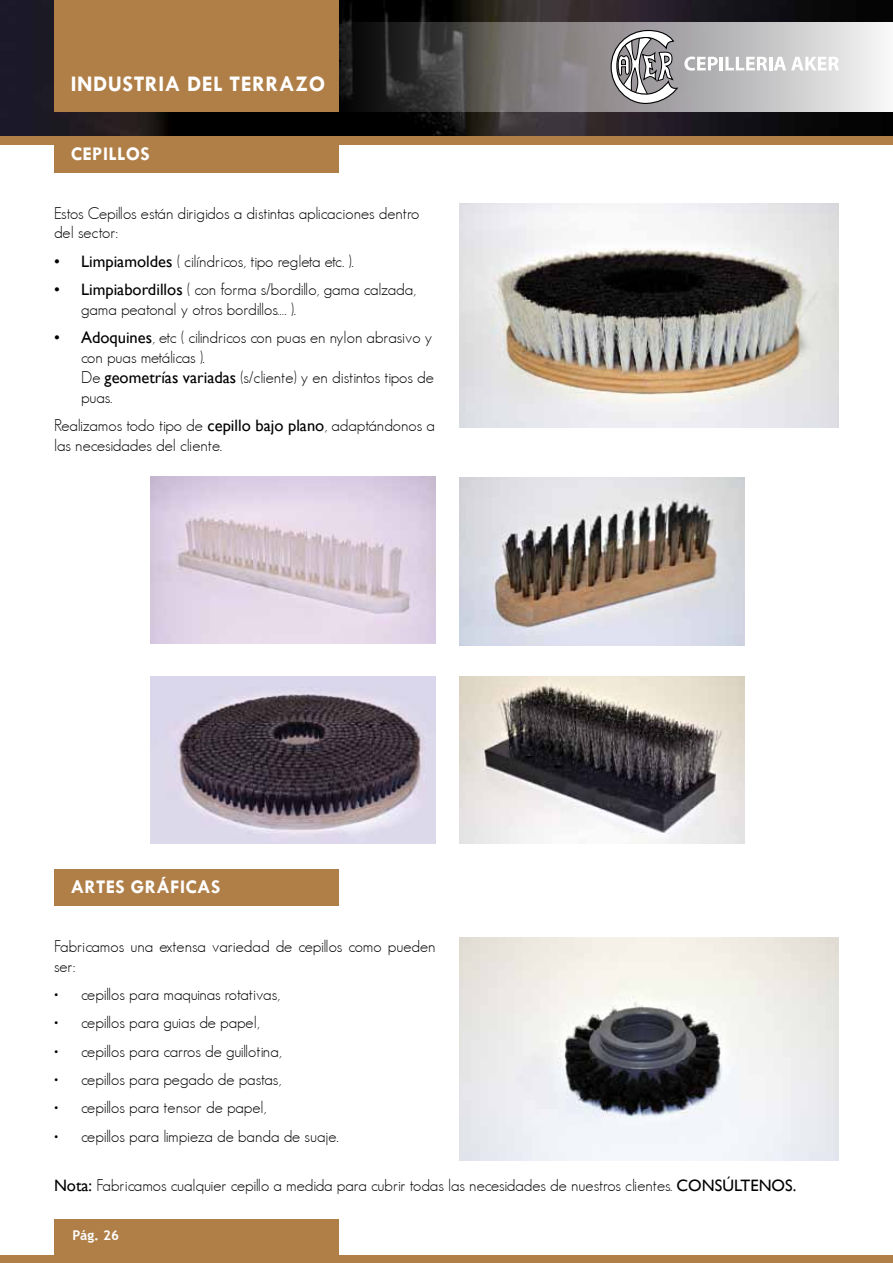
<style>
.page{position:relative;width:893px;height:1263px;background:#fff}
.page>*{position:absolute;margin:0;border:0;box-sizing:border-box;transform-origin:0 0}
.t1{font:700 22.5px "Tw Cen";letter-spacing:.02em;color:#fff}
.t2{font:700 19.5px "Tw Cen";letter-spacing:.02em;color:#fff}
.t3{font:300 16.5px/19.8px "Geosans";color:#000}
.t4{font:700 13.5px "Trebuchet MS";color:#fff}
.s1{font-family:"Gill Sans";font-weight:400}
</style>
<div class="page">
<img style="left:0;top:0;width:893px;height:136px">
<div style="left:0;top:1255px;width:893px;height:8px;background:#b07f48"></div>
<div style="left:54px;top:1219px;width:284px;height:36px;background:#b07f48"></div>
<div style="left:0;top:136px;width:893px;height:8px;background:#b07f48"></div>
<svg style="left:338px;top:22px;width:555px;height:90px;background:#878585"></svg>
<div style="left:54px;top:136px;width:284px;height:36px;background:#b07f48"></div>
<svg style="left:684px;top:57px;width:155px;height:14px"></svg>
<svg style="left:610px;top:29px;width:68px;height:89px"></svg>
<div style="left:54px;top:0;width:284px;height:112px;background:#b07f48"></div>
<div style="left:54px;top:869px;width:284px;height:36px;background:#b07f48"></div>
<img style="left:459px;top:204px;width:380px;height:223px">
<img style="left:459px;top:937px;width:380px;height:224px">
<img style="left:151px;top:476px;width:285px;height:168px">
<img style="left:459px;top:477px;width:285px;height:168px">
<img style="left:459px;top:676px;width:285px;height:168px">
<img style="left:151px;top:676px;width:285px;height:168px">
<h1 class="t1" style="left:71px;top:71px;width:256px">INDUSTRIA DEL TERRAZO</h1>
<p class="t2" style="left:71px;top:142px;width:81px">CEPILLOS</p>
<p class="t3" style="left:54px;top:203px;width:367px">Estos Cepillos están dirigidos a distintas aplicaciones dentro del sector:</p>
<p class="t3" style="left:54px;top:251px;width:301px"><span class="s1">• Limpiamoldes</span> ( cilíndricos, tipo regleta etc. ).</p>
<p class="t3" style="left:81px;top:279px;width:337px;text-indent:-27px"><span class="s1">• Limpiabordillos</span> ( con forma s/bordillo, gama calzada, gama peatonal y otros bordillos…. ).</p>
<p class="t3" style="left:81px;top:328px;width:354px;text-indent:-27px"><span class="s1">• Adoquines</span>, etc ( cilindricos con puas en nylon abrasivo y con puas metálicas ).<br>De <span class="s1">geometrías variadas</span> (s/cliente) y en distintos tipos de puas.</p>
<p class="t3" style="left:54px;top:415px;width:382px">Realizamos todo tipo de <span class="s1">cepillo bajo plano</span>, adaptándonos a las necesidades del cliente.</p>
<p class="t2" style="left:71px;top:875px;width:151px">ARTES GRÁFICAS</p>
<p class="t3" style="left:54px;top:936px;width:383px">Fabricamos una extensa variedad de cepillos como pueden ser:</p>
<p class="t3" style="left:54px;top:984px;width:228px">• cepillos para maquinas rotativas,</p>
<p class="t3" style="left:54px;top:1013px;width:207px">• cepillos para guias de papel,</p>
<p class="t3" style="left:54px;top:1041px;width:229px">• cepillos para carros de guillotina,</p>
<p class="t3" style="left:54px;top:1069px;width:229px">• cepillos para pegado de pastas,</p>
<p class="t3" style="left:54px;top:1098px;width:214px">• cepillos para tensor de papel,</p>
<p class="t3" style="left:54px;top:1126px;width:286px">• cepillos para limpieza de banda de suaje.</p>
<p class="t3" style="left:54px;top:1176px;width:744px"><span class="s1">Nota:</span> Fabricamos cualquier cepillo a medida para cubrir todas las necesidades de nuestros clientes. <span class="s1">CONSÚLTENOS.</span></p>
<p class="t4" style="left:72px;top:1227px;width:48px">Pág. 26</p>
</div>
